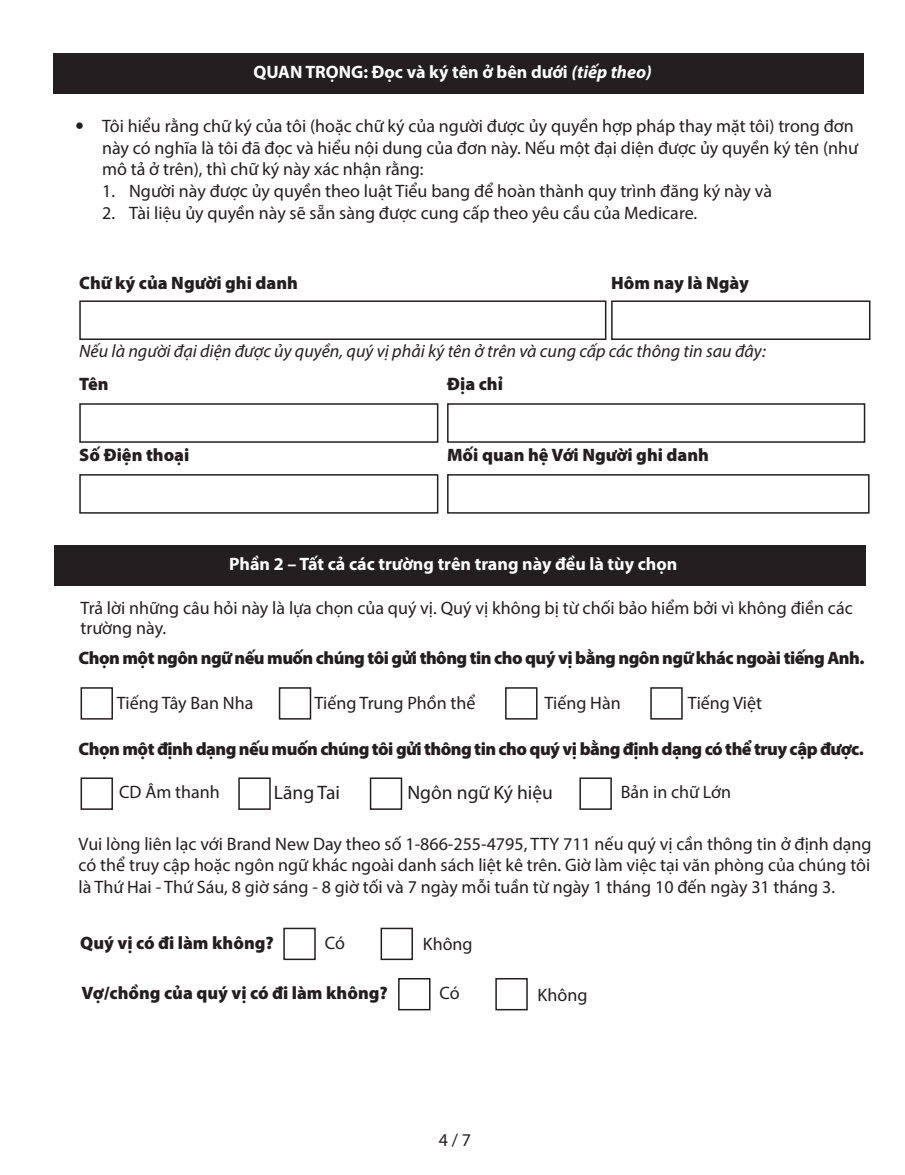
<style>
.page{position:relative;width:905px;height:1175px;background:#fff}
.page>*{position:absolute;margin:0;border:0;box-sizing:border-box;transform-origin:0 0}
.t1{font:19.5px "Myriad Pro";color:#231f20}
.t2{font:18px/21.6px "Myriad Pro";color:#231f20}
.t3{font:900 18px "Myriad Pro";letter-spacing:-.03em;color:#231f20}
.t4{font:900 18px "Myriad Pro";color:#231f20}
.t5{font:italic 18px "Myriad Pro";color:#231f20}
.t6{font:700 18px "Myriad Pro";color:#fff}
.s1{font-style:italic}
.s2{font-family:"Avenir"}
</style>
<div class="page">
<div style="left:53px;top:53px;width:810px;height:40px;background:#231f20"></div>
<div style="left:79px;top:300px;width:527px;height:40px;border:2px solid #231f20"></div>
<div style="left:79px;top:403px;width:359px;height:40px;border:2px solid #231f20"></div>
<div style="left:79px;top:474px;width:359px;height:39px;border:2px solid #231f20"></div>
<div style="left:447px;top:474px;width:422px;height:39px;border:2px solid #231f20"></div>
<div style="left:611px;top:300px;width:259px;height:40px;border:2px solid #231f20"></div>
<div style="left:447px;top:403px;width:418px;height:40px;border:2px solid #231f20"></div>
<div style="left:54px;top:545px;width:811px;height:40px;background:#231f20"></div>
<div style="left:81px;top:777px;width:32px;height:33px;border:2px solid #231f20"></div>
<div style="left:81px;top:687px;width:32px;height:32px;border:2px solid #231f20"></div>
<div style="left:238px;top:777px;width:33px;height:33px;border:2px solid #231f20"></div>
<div style="left:279px;top:687px;width:32px;height:32px;border:2px solid #231f20"></div>
<div style="left:505px;top:687px;width:32px;height:32px;border:2px solid #231f20"></div>
<div style="left:579px;top:777px;width:33px;height:33px;border:2px solid #231f20"></div>
<div style="left:650px;top:687px;width:32px;height:32px;border:2px solid #231f20"></div>
<div style="left:370px;top:777px;width:32px;height:33px;border:2px solid #231f20"></div>
<div style="left:283px;top:927px;width:33px;height:33px;border:2px solid #231f20"></div>
<div style="left:398px;top:978px;width:32px;height:32px;border:2px solid #231f20"></div>
<div style="left:380px;top:927px;width:33px;height:33px;border:2px solid #231f20"></div>
<div style="left:495px;top:978px;width:32px;height:32px;border:2px solid #231f20"></div>
<p class="t6" style="left:253px;top:60px;width:400px">QUAN TRỌNG: Đọc và ký tên ở bên dưới <span class="s1">(tiếp theo)</span></p>
<p class="t2" style="left:102px;top:115px;width:757px;text-indent:-27px"><span class="s2">•</span> Tôi hiểu rằng chữ ký của tôi (hoặc chữ ký của người được ủy quyền hợp pháp thay mặt tôi) trong đơn này có nghĩa là tôi đã đọc và hiểu nội dung của đơn này. Nếu một đại diện được ủy quyền ký tên (như mô tả ở trên), thì chữ ký này xác nhận rằng:</p>
<p class="t2" style="left:102px;top:180px;width:671px">1. Người này được ủy quyền theo luật Tiểu bang để hoàn thành quy trình đăng ký này và</p>
<p class="t2" style="left:102px;top:201px;width:596px">2. Tài liệu ủy quyền này sẽ sẵn sàng được cung cấp theo yêu cầu của Medicare.</p>
<p class="t4" style="left:79px;top:270px;width:220px">Chữ ký của Người ghi danh</p>
<p class="t4" style="left:611px;top:270px;width:139px">Hôm nay là Ngày</p>
<p class="t5" style="left:79px;top:340px;width:688px">Nếu là người đạ i diệ n được ủy quyền, quý vị phả i ký tên ở trên và cung cấp cá c thông tin sau đây:</p>
<p class="t3" style="left:79px;top:372px;width:31px">Tên</p>
<p class="t3" style="left:447px;top:372px;width:56px">Địa chỉ</p>
<p class="t4" style="left:79px;top:443px;width:112px">Số Điện thoại</p>
<p class="t4" style="left:447px;top:443px;width:263px">Mối quan hệ Với Người ghi danh</p>
<p class="t6" style="left:229px;top:552px;width:450px">Phần 2 – Tất cả các trường trên trang này đều là tùy chọn</p>
<p class="t2" style="left:81px;top:598px;width:773px;line-height:19.5px">Trả lời những câu hỏi này là lựa chọn của quý vị. Quý vị không bị từ chối bảo hiểm bởi vì không điền các trường này.</p>
<p class="t3" style="left:79px;top:645px;width:787px">Chọn một ngôn ngữ nếu muốn chúng tôi gửi thông tin cho quý vị bằng ngôn ngữ khác ngoài tiếng Anh.</p>
<p class="t2" style="left:117px;top:692px;width:138px">Tiếng Tây Ban Nha</p>
<p class="t2" style="left:314px;top:692px;width:163px">Tiếng Trung Phồn thể</p>
<p class="t2" style="left:544px;top:692px;width:78px">Tiếng Hàn</p>
<p class="t2" style="left:688px;top:692px;width:76px">Tiếng Việt</p>
<p class="t3" style="left:79px;top:737px;width:786px">Chọn một định dạng nếu muốn chúng tôi gửi thông tin cho quý vị bằng định dạng có thể truy cập được.</p>
<p class="t2" style="left:119px;top:781px;width:102px">CD Âm thanh</p>
<p class="t1" style="left:274px;top:780px;width:68px">Lãng Tai</p>
<p class="t1" style="left:407px;top:780px;width:147px">Ngôn ngữ Ký hiệu</p>
<p class="t2" style="left:621px;top:781px;width:112px">Bản in chữ Lớn</p>
<p class="t2" style="left:79px;top:832px;width:794px;text-align:justify">Vui lòng liên lạc với Brand New Day theo số 1-866-255-4795, TTY 711 nếu quý vị cần thông tin ở định dạng có thể truy cập hoặc ngôn ngữ khác ngoài danh sách liệt kê trên. Giờ làm việc tại văn phòng của chúng tôi là Thứ Hai - Thứ Sáu, 8 giờ sáng - 8 giờ tối và 7 ngày mỗi tuần từ ngày 1 tháng 10 đến ngày 31 tháng 3.</p>
<p class="t4" style="left:80px;top:931px;width:195px">Quý vị có đi làm không?</p>
<p class="t4" style="left:82px;top:981px;width:308px">Vợ/chồng của quý vị có đi làm không?</p>
<p class="t2" style="left:325px;top:932px;width:22px">Có</p>
<p class="t2" style="left:423px;top:933px;width:51px">Không</p>
<p class="t2" style="left:439px;top:982px;width:22px">Có</p>
<p class="t2" style="left:439px;top:1128px;width:34px">4 / 7</p>
<p class="t2" style="left:537px;top:983px;width:51px">Không</p>
</div>
